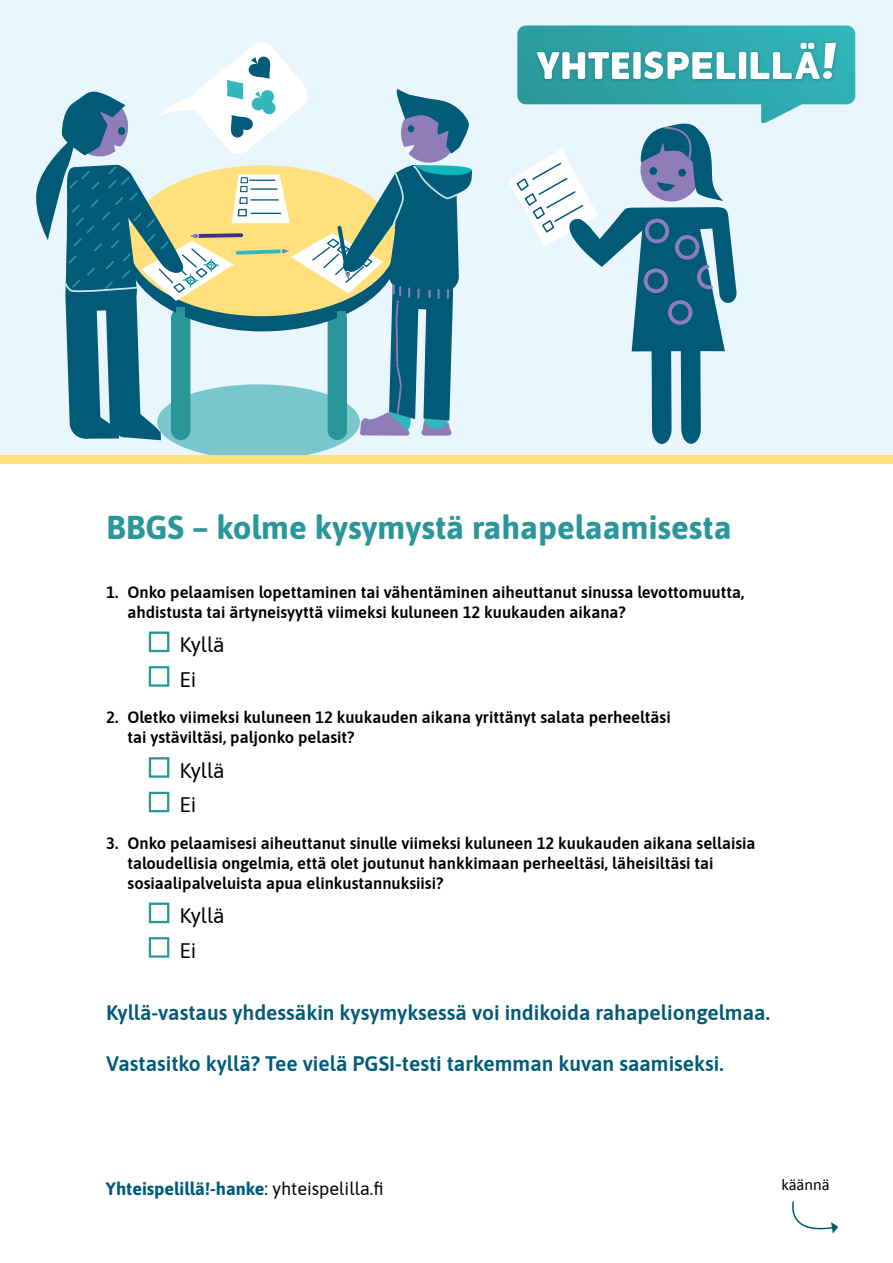
<style>
.page{position:relative;width:893px;height:1263px;background:#fff}
.page>*{position:absolute;margin:0;border:0;box-sizing:border-box;transform-origin:0 0}
.t1{font:700 33px "Asap";color:#2a969a}
.t2{font:600 21px "Asap";color:#005a78}
.t3{font:21px/34.5px "Asap";color:#000}
.t4{font:700 18px "Asap";color:#005a78}
.t5{font:600 16.5px/19.8px "Asap";color:#000}
.t6{font:16.5px "Calibri";color:#000}
.s1{font-weight:400;color:#000}
</style>
<div class="page">
<div style="left:0;top:0;width:893px;height:455px;background:#eaf6fe"></div>
<div style="left:149px;top:631px;width:20px;height:21px;border:2px solid #2a969a"></div>
<div style="left:149px;top:666px;width:20px;height:21px;border:2px solid #2a969a"></div>
<div style="left:149px;top:757px;width:20px;height:21px;border:2px solid #2a969a"></div>
<div style="left:149px;top:792px;width:20px;height:20px;border:2px solid #2a969a"></div>
<div style="left:149px;top:902px;width:20px;height:21px;border:2px solid #2a969a"></div>
<div style="left:149px;top:937px;width:20px;height:21px;border:2px solid #2a969a"></div>
<svg style="left:792px;top:1201px;width:46px;height:33px"></svg>
<div style="left:157px;top:384px;width:203px;height:76px;background:#77c7cc;border-radius:50%"></div>
<svg style="left:36px;top:42px;width:436px;height:398px"></svg>
<svg style="left:509px;top:25px;width:346px;height:419px"></svg>
<div style="left:0;top:455px;width:893px;height:8px;background:#ffe07d"></div>
<h1 class="t1" style="left:106px;top:505px;width:627px">BBGS – kolme kysymystä rahapelaamisesta</h1>
<p class="t5" style="left:128px;top:581px;width:618px;text-indent:-21px">1. Onko pelaamisen lopettaminen tai vähentäminen aiheuttanut sinussa levottomuutta, ahdistusta tai ärtyneisyyttä viimeksi kuluneen 12 kuukauden aikana?</p>
<p class="t3" style="left:179px;top:626px;width:47px">Kyllä<br>Ei</p>
<p class="t5" style="left:128px;top:707px;width:545px;text-indent:-21px">2. Oletko viimeksi kuluneen 12 kuukauden aikana yrittänyt salata perheeltäsi tai ystäviltäsi, paljonko pelasit?</p>
<p class="t3" style="left:179px;top:752px;width:47px">Kyllä<br>Ei</p>
<p class="t5" style="left:128px;top:833px;width:629px;text-indent:-21px">3. Onko pelaamisesi aiheuttanut sinulle viimeksi kuluneen 12 kuukauden aikana sellaisia taloudellisia ongelmia, että olet joutunut hankkimaan perheeltäsi, läheisiltäsi tai sosiaalipalveluista apua elinkustannuksiisi?</p>
<p class="t3" style="left:179px;top:897px;width:47px">Kyllä<br>Ei</p>
<p class="t2" style="left:106px;top:998px;width:665px">Kyllä-vastaus yhdessäkin kysymyksessä voi indikoida rahapeliongelmaa.</p>
<p class="t2" style="left:106px;top:1048px;width:619px">Vastasitko kyllä? Tee vielä PGSI-testi tarkemman kuvan saamiseksi.</p>
<p class="t4" style="left:106px;top:1176px;width:279px">Yhteispelillä!-hanke<span class="s1">: yhteispelilla.fi</span></p>
<p class="t6" style="left:781px;top:1174px;width:50px">käännä</p>
</div>
